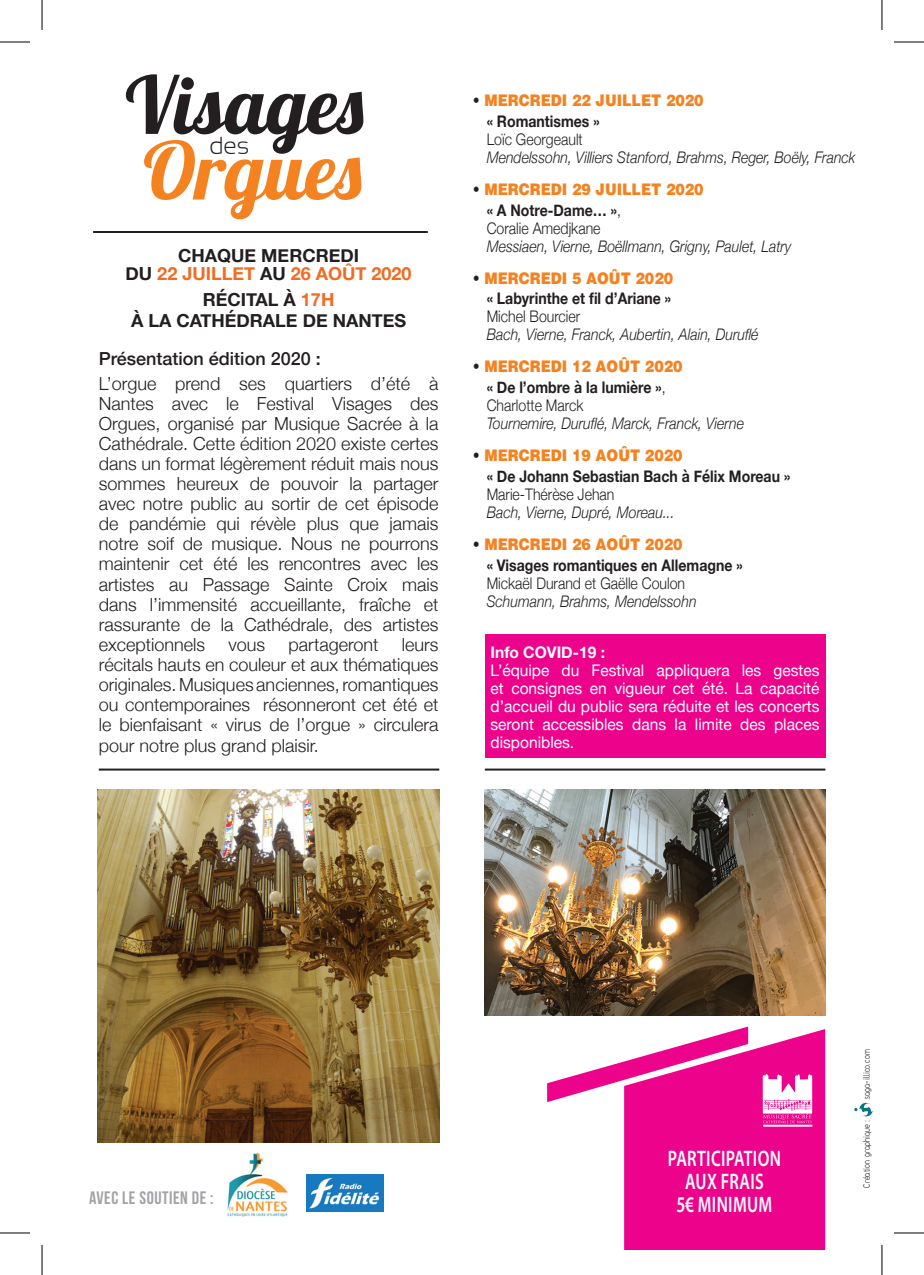
<style>
.page{position:relative;width:924px;height:1275px;background:#fff}
.page>*{position:absolute;margin:0;border:0;box-sizing:border-box;transform-origin:0 0}
.t1{font:79.4px "Lobster 1.4";color:#231f20}
.t2{font:79.4px "Lobster 1.4";color:#f58220}
.t3{font:300 24.4px "Sansation";color:#231f20}
.t4{font:600 22.4px/22.4px "Myriad Pro";letter-spacing:.02em;color:#fff;text-align:center;scale:.74 1}
.t5{font:300 18px/20px "Helvetica Neue";color:#231f20;text-align:justify}
.t6{font:700 18px/18px "Helvetica Neue";color:#f36a21;text-align:center}
.t7{font:700 18px/21px "Helvetica Neue";color:#231f20;text-align:center}
.t8{font:500 18px "Helvetica Neue";color:#231f20}
.t9{font:18px "Bebas Neue";letter-spacing:.03em;color:#a1a3a6}
.t10{font:italic 300 16px "Helvetica Neue";color:#231f20;scale:.88 1}
.t11{font:16px/18px "Helvetica Neue";color:#fff;text-align:justify}
.t12{font:700 16px/18px "Helvetica Neue";color:#231f20;scale:.88 1}
.t13{font:900 16px "Helvetica";color:#f58220;scale:.88 1}
.t14{font:300 16px/18px "Helvetica Neue";color:#231f20;scale:.88 1}
.t15{font:700 16px "Helvetica Neue";color:#fff}
.t16{font:10.6px "FNA Cv 2";color:#231f20;scale:.8 1}
.s1{color:#231f20}
.s2{color:#f36a21}
.s3{font-weight:700}
.s4{font-weight:300}
</style>
<div class="page">
<hr style="left:99px;top:768px;width:340px;height:2px;background:#231f20">
<hr style="left:484px;top:768px;width:341px;height:2px;background:#231f20">
<svg style="left:547px;top:1026px;width:277px;height:224px;fill:#ed028c"></svg>
<img style="left:760px;top:1071px;width:52px;height:64px">
<svg style="left:854px;top:1102px;width:18px;height:14px"></svg>
<hr style="left:93px;top:231px;width:334px;height:2px;background:#231f20">
<div style="left:484px;top:634px;width:340px;height:123px;background:#ed028c"></div>
<img style="left:97px;top:790px;width:342px;height:352px">
<img style="left:484px;top:790px;width:340px;height:225px">
<div style="left:42px;top:1148px;width:566px;height:85px;background:#fff"></div>
<img style="left:227px;top:1152px;width:61px;height:65px">
<img style="left:306px;top:1174px;width:77px;height:38px">
<hr style="left:0;top:42px;width:30px;height:1px;background:#000">
<hr style="left:893px;top:42px;width:30px;height:1px;background:#000">
<hr style="left:0;top:1232px;width:30px;height:1px;background:#000">
<hr style="left:893px;top:1232px;width:30px;height:1px;background:#000">
<hr style="left:42px;top:0;width:1px;height:30px;background:#000">
<hr style="left:42px;top:1245px;width:1px;height:30px;background:#000">
<hr style="left:881px;top:0;width:1px;height:30px;background:#000">
<hr style="left:881px;top:1245px;width:1px;height:30px;background:#000">
<h1 class="t1" style="left:125px;top:54px;width:239px">Visages</h1>
<h2 class="t3" style="left:209px;top:132px;width:42px">des</h2>
<h1 class="t2" style="left:143px;top:120px;width:220px">Orgues</h1>
<p class="t6" style="left:125px;top:247px;width:287px"><span class="s1">CHAQUE MERCREDI<br>DU</span> 22 JUILLET <span class="s1">AU</span> 26 AOÛT 2020</p>
<p class="t7" style="left:131px;top:290px;width:276px">RÉCITAL À <span class="s2">17H<br></span>À LA CATHÉDRALE DE NANTES</p>
<p class="t8" style="left:99px;top:344px;width:223px">Présentation édition 2020 :</p>
<p class="t5" style="left:99px;top:373px;width:341px">L’orgue prend ses quartiers d’été à Nantes avec le Festival Visages des Orgues, organisé par Musique Sacrée à la Cathédrale. Cette édition 2020 existe certes dans un format légèrement réduit mais nous sommes heureux de pouvoir la partager avec notre public au sortir de cet épisode de pandémie qui révèle plus que jamais notre soif de musique. Nous ne pourrons maintenir cet été les rencontres avec les artistes au Passage Sainte Croix mais dans l’immensité accueillante, fraîche et rassurante de la Cathédrale, des artistes exceptionnels</p>
<p class="t5" style="left:99px;top:632px;width:341px;text-indent:303px">leurs récitals hauts en couleur et aux thématiques originales. Musiques anciennes, romantiques ou contemporaines résonneront cet été et le bienfaisant « virus de l’orgue » circulera pour notre plus grand plaisir.</p>
<p class="t5" style="left:228px;top:633px;width:38px">vous</p>
<p class="t5" style="left:288px;top:633px;width:91px">partageront</p>
<p class="t13" style="left:472px;top:90px;width:264px"><span class="s1">•</span> MERCREDI 22 JUILLET 2020</p>
<p class="t12" style="left:486px;top:112px;width:130px">« Romantismes »</p>
<p class="t14" style="left:486px;top:129px;width:111px">Loïc Georgeault</p>
<p class="t10" style="left:486px;top:144px;width:420px">Mendelssohn, Villiers Stanford, Brahms, Reger, Boëly, Franck</p>
<p class="t13" style="left:472px;top:178px;width:264px"><span class="s1">•</span> MERCREDI 29 JUILLET 2020</p>
<p class="t14" style="left:486px;top:200px;width:154px"><span class="s3">« A Notre-Dame… »</span>,<br>Coralie Amedjkane</p>
<p class="t10" style="left:486px;top:233px;width:347px">Messiaen, Vierne, Boëllmann, Grigny, Paulet, Latry</p>
<p class="t13" style="left:472px;top:267px;width:229px"><span class="s1">•</span> MERCREDI 5 AOÛT 2020</p>
<p class="t12" style="left:486px;top:290px;width:211px">« Labyrinthe et fil d’Ariane »</p>
<p class="t14" style="left:486px;top:306px;width:108px">Michel Bourcier</p>
<p class="t10" style="left:486px;top:322px;width:310px">Bach, Vierne, Franck, Aubertin, Alain, Duruflé</p>
<p class="t13" style="left:472px;top:356px;width:240px"><span class="s1">•</span> MERCREDI 12 AOÛT 2020</p>
<p class="t12" style="left:486px;top:379px;width:205px">« De l’ombre à la lumière »<span class="s4">,<br>Charlotte Marck</span></p>
<p class="t10" style="left:486px;top:411px;width:294px">Tournemire, Duruflé, Marck, Franck, Vierne</p>
<p class="t13" style="left:472px;top:445px;width:240px"><span class="s1">•</span> MERCREDI 19 AOÛT 2020</p>
<p class="t12" style="left:486px;top:468px;width:346px">« De Johann Sebastian Bach à Félix Moreau »</p>
<p class="t14" style="left:486px;top:484px;width:147px">Marie-Thérèse Jehan</p>
<p class="t10" style="left:486px;top:500px;width:215px">Bach, Vierne, Dupré, Moreau...</p>
<p class="t13" style="left:472px;top:534px;width:240px"><span class="s1">•</span> MERCREDI 26 AOÛT 2020</p>
<p class="t12" style="left:486px;top:556px;width:292px">« Visages romantiques en Allemagne »</p>
<p class="t14" style="left:486px;top:573px;width:227px">Mickaël Durand et Gaëlle Coulon</p>
<p class="t10" style="left:486px;top:588px;width:240px">Schumann, Brahms, Mendelssohn</p>
<p class="t15" style="left:490px;top:640px;width:116px">Info COVID-19 :</p>
<p class="t11" style="left:490px;top:662px;width:330px">L’équipe du Festival appliquera les gestes et consignes en vigueur cet été. La capacité d’accueil du public sera réduite et les concerts seront accessibles dans la limite des places disponibles.</p>
<p class="t9" style="left:89px;top:1188px;width:126px">AVEC LE SOUTIEN DE :</p>
<p class="t4" style="left:667px;top:1147px;width:154px">PARTICIPATION<br>AUX FRAIS<br>5€ MINIMUM</p>
<p class="t16" style="left:861px;top:1099px;width:64px;rotate:-90deg">saga-illico.com</p>
<p class="t16" style="left:861px;top:1187px;width:87px;rotate:-90deg">Création graphique :</p>
</div>
